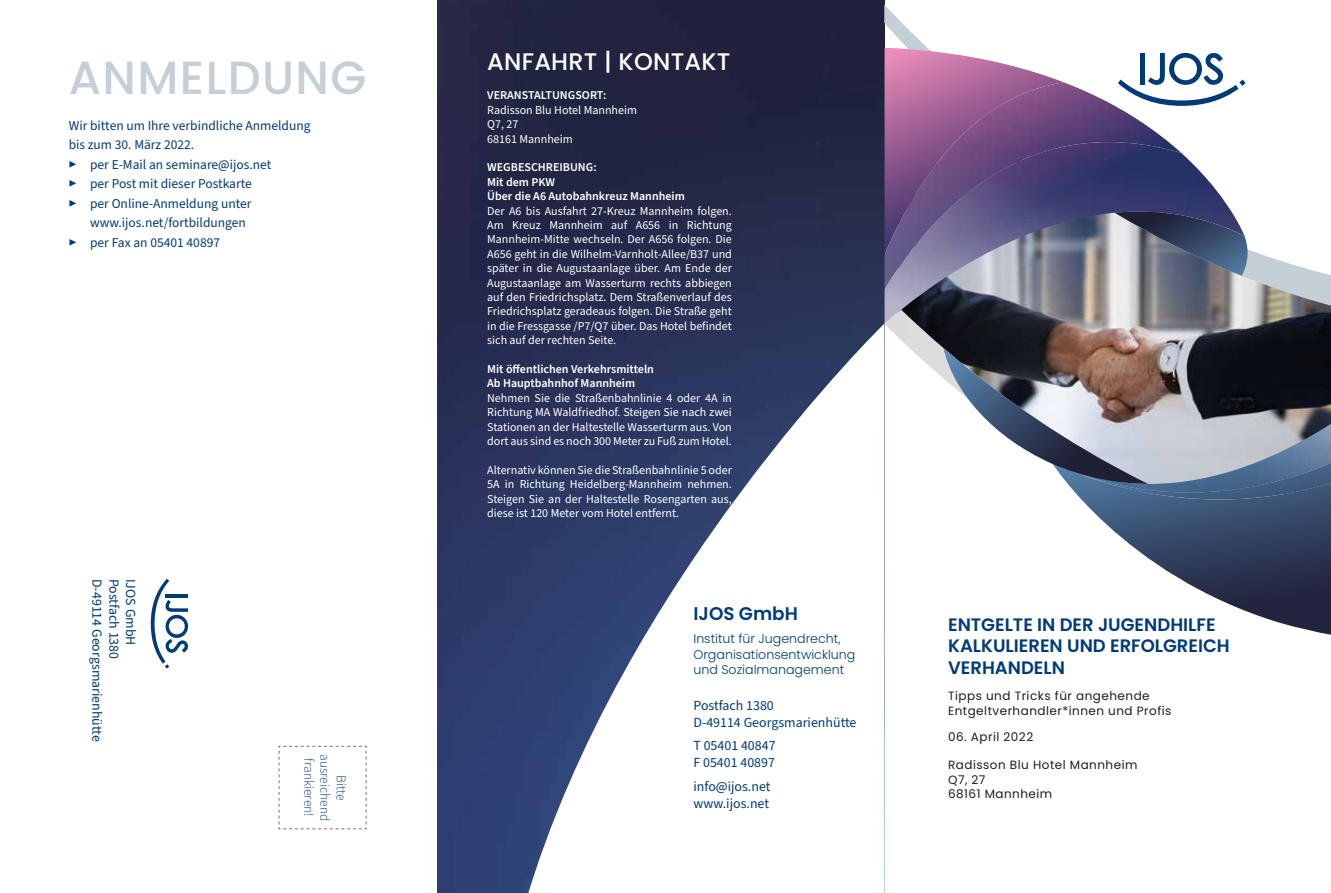
<style>
.page{position:relative;width:1331px;height:893px;background:#fff}
.page>*{position:absolute;margin:0;border:0;box-sizing:border-box;transform-origin:0 0}
.t1{font:500 46.5px "Poppins";letter-spacing:.03em;color:#c6ced6}
.t2{font:500 24px "Poppins";letter-spacing:.01em;color:#fff}
.t3{font:600 18.3px "Poppins";color:#003b77}
.t4{font:600 18px/21.6px "Poppins";color:#003b77}
.t5{font:13.95px/16.6px "Source Sans Pro";color:#003b77}
.t6{font:13.5px "Source Sans Pro";color:#003b77}
.t7{font:300 13.5px/16.2px "Source Sans Pro";color:#003b77;text-align:center}
.t8{font:300 12.6px/15.1px "Poppins";color:#003b77}
.t9{font:12px/14.4px "Source Sans Pro";color:#fff;text-align:justify}
.t10{font:600 12px/14.4px "Source Sans Pro";color:#fff}
.t11{font:12px/14.4px "Poppins";letter-spacing:.04em;color:#1d1d1b}
.s1{font-weight:300}
</style>
<div class="page">
<img style="left:438px;top:0;width:446px;height:893px">
<svg style="left:526px;top:323px;width:358px;height:570px"></svg>
<svg style="left:151px;top:579px;width:37px;height:90px"></svg>
<img style="left:1148px;top:320px;width:183px;height:104px">
<svg style="left:884px;top:4px;width:447px;height:316px"></svg>
<svg style="left:884px;top:48px;width:251px;height:34px"></svg>
<img style="left:884px;top:82px;width:297px;height:60px">
<img style="left:884px;top:142px;width:360px;height:181px">
<svg style="left:1111px;top:212px;width:136px;height:64px;background:#677085"></svg>
<svg style="left:1081px;top:499px;width:250px;height:136px"></svg>
<img style="left:1075px;top:493px;width:256px;height:6px">
<img style="left:1068px;top:424px;width:263px;height:69px">
<svg style="left:884px;top:310px;width:264px;height:174px"></svg>
<svg style="left:1118px;top:52px;width:127px;height:54px"></svg>
<svg style="left:278px;top:746px;width:89px;height:84px"></svg>
<h1 class="t1" style="left:69px;top:51px;width:299px">ANMELDUNG</h1>
<p class="t6" style="left:69px;top:116px;width:243px">Wir bitten um Ihre verbindliche Anmeldung</p>
<p class="t6" style="left:69px;top:136px;width:127px">bis zum 30. März 2022.</p>
<p class="t6" style="left:69px;top:155px;width:204px"><span class="s1">▶</span> per E-Mail an seminare@ijos.net</p>
<p class="t6" style="left:69px;top:175px;width:184px"><span class="s1">▶</span> per Post mit dieser Postkarte</p>
<p class="t6" style="left:69px;top:194px;width:184px"><span class="s1">▶</span> per Online-Anmeldung unter</p>
<p class="t6" style="left:90px;top:214px;width:157px">www.ijos.net/fortbildungen</p>
<p class="t6" style="left:69px;top:233px;width:153px"><span class="s1">▶</span> per Fax an 05401 40897</p>
<p class="t5" style="left:105px;top:579px;width:165px;rotate:90deg">D-49114 Georgsmarienhütte</p>
<p class="t5" style="left:122px;top:579px;width:82px;rotate:90deg">Postfach 1380</p>
<p class="t5" style="left:139px;top:579px;width:68px;rotate:90deg">IJOS GmbH</p>
<p class="t7" style="left:349px;top:754px;width:69px;rotate:90deg">Bitte ausreichend frankieren!</p>
<h2 class="t2" style="left:487px;top:48px;width:245px">ANFAHRT | KONTAKT</h2>
<p class="t10" style="left:487px;top:89px;width:121px">VERANSTALTUNGSORT:</p>
<p class="t9" style="left:487px;top:103px;width:151px;text-align:left">Radisson Blu Hotel Mannheim<br>Q7, 27<br>68161 Mannheim</p>
<p class="t10" style="left:487px;top:161px;width:199px">WEGBESCHREIBUNG:<br>Mit dem PKW<br>Über die A6 Autobahnkreuz Mannheim</p>
<p class="t9" style="left:487px;top:204px;width:246px">Der A6 bis Ausfahrt 27-Kreuz Mannheim folgen.<br>Am Kreuz Mannheim auf A656 in Richtung Mannheim-Mitte wechseln. Der A656 folgen. Die A656 geht in die Wilhelm-Varnholt-Allee/B37 und später in die Augustaanlage über. Am Ende der Augustaanlage am Wasserturm rechts abbiegen auf den Friedrichsplatz. Dem Straßenverlauf des Friedrichsplatz geradeaus folgen. Die Straße geht in die Fressgasse /P7/Q7 über. Das Hotel befindet sich auf der rechten Seite.</p>
<p class="t10" style="left:487px;top:362px;width:168px">Mit öffentlichen Verkehrsmitteln<br>Ab Hauptbahnhof Mannheim</p>
<p class="t9" style="left:487px;top:391px;width:246px">Nehmen Sie die Straßenbahnlinie 4 oder 4A in Richtung MA Waldfriedhof. Steigen Sie nach zwei Stationen an der Haltestelle Wasserturm aus. Von dort aus sind es noch 300 Meter zu Fuß zum Hotel.</p>
<p class="t9" style="left:487px;top:463px;width:246px">Alternativ können Sie die Straßenbahnlinie 5 oder 5A in Richtung Heidelberg-Mannheim nehmen.<br>Steigen Sie an der Haltestelle Rosengarten aus, diese ist 120 Meter vom Hotel entfernt.</p>
<h3 class="t3" style="left:693px;top:603px;width:106px">IJOS GmbH</h3>
<p class="t8" style="left:693px;top:631px;width:164px">Institut für Jugendrecht,<br>Organisationsentwicklung und Sozialmanagement</p>
<p class="t5" style="left:693px;top:697px;width:165px">Postfach 1380<br>D-49114 Georgsmarienhütte</p>
<p class="t5" style="left:693px;top:738px;width:84px">T 05401 40847<br>F 05401 40897</p>
<p class="t5" style="left:693px;top:779px;width:79px">info@ijos.net www.ijos.net</p>
<h3 class="t4" style="left:948px;top:613px;width:283px">ENTGELTE IN DER JUGENDHILFE<br>KALKULIEREN UND ERFOLGREICH<br>VERHANDELN</h3>
<p class="t11" style="left:948px;top:689px;width:225px">Tipps und Tricks für angehende<br>Entgeltverhandler*innen und Profis</p>
<p class="t11" style="left:948px;top:729px;width:87px">06. April 2022</p>
<p class="t11" style="left:948px;top:758px;width:191px">Radisson Blu Hotel Mannheim<br>Q7, 27<br>68161 Mannheim</p>
</div>
